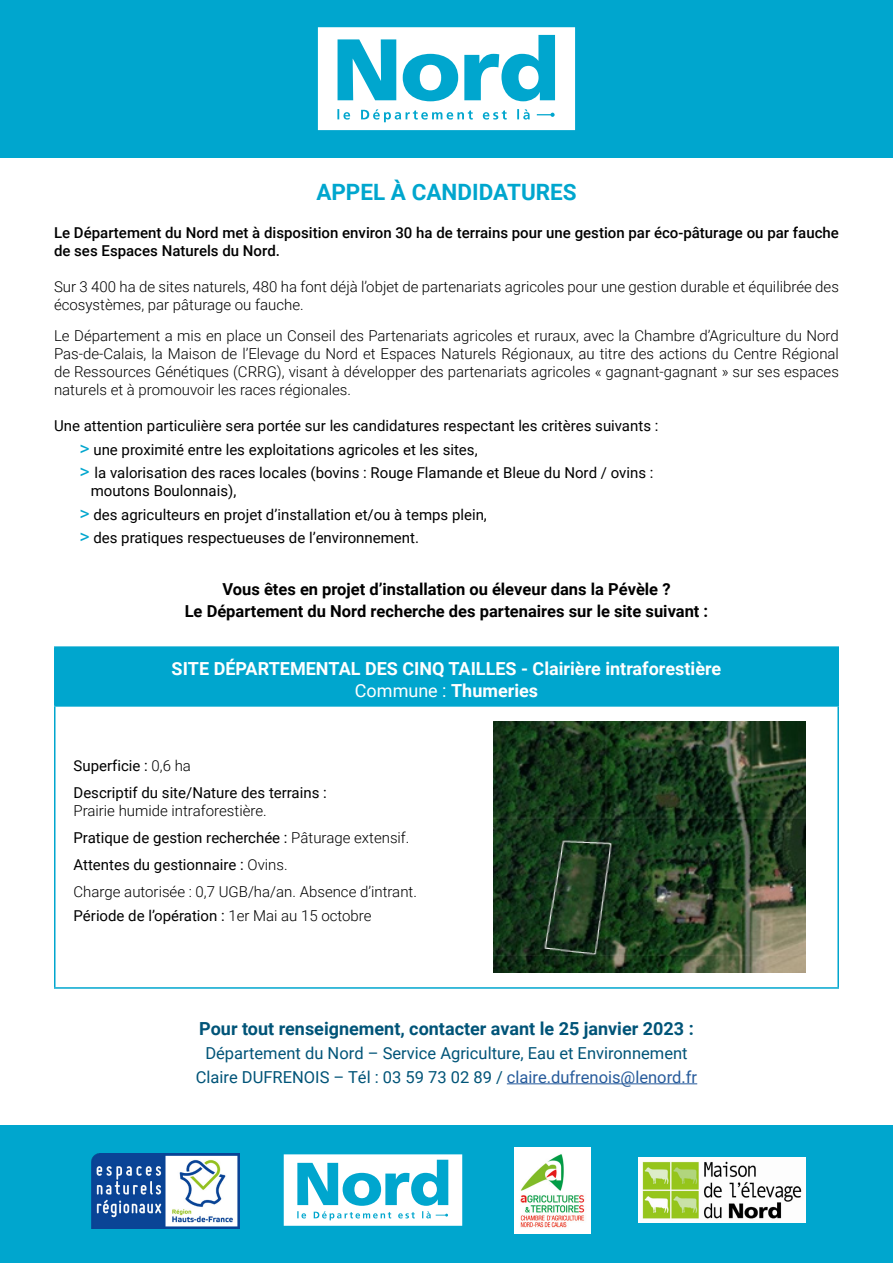
<style>
.page{position:relative;width:893px;height:1263px;background:#fff}
.page>*{position:absolute;margin:0;border:0;box-sizing:border-box;transform-origin:0 0}
.t1{font:700 22.5px "Roboto";color:#00a6ce}
.t2{font:700 18px/21.6px "Roboto";color:#fff;text-align:center}
.t3{font:700 18px "Roboto";color:#005478}
.t4{font:16.5px/24px "Roboto";color:#005478;text-align:center}
.t5{font:700 16.5px/21.6px "Roboto";color:#000;text-align:center}
.t6{font:300 15px/18px "Roboto";color:#000}
.t7{font:15px/23.4px "Roboto";color:#000}
.t8{font:500 15px/18px "Roboto";color:#000}
.s1{font-size:19.5px;color:#00a6ce}
.s2{font-weight:400}
.s3{font-weight:300}
.s4{color:#275b9b}
</style>
<div class="page">
<div style="left:0;top:0;width:893px;height:157px;background:#00a6ce"></div>
<div style="left:55px;top:647px;width:783px;height:59px;background:#00a6ce"></div>
<hr style="left:54px;top:707px;width:2px;height:280px;background:#00a6ce">
<hr style="left:837px;top:707px;width:2px;height:280px;background:#00a6ce">
<hr style="left:54px;top:987px;width:785px;height:2px;background:#00a6ce">
<hr style="left:54px;top:646px;width:785px;height:2px;background:#00a6ce">
<hr style="left:54px;top:648px;width:2px;height:57px;background:#00a6ce">
<hr style="left:837px;top:648px;width:2px;height:57px;background:#00a6ce">
<hr style="left:54px;top:705px;width:785px;height:2px;background:#00a6ce">
<div style="left:0;top:1126px;width:893px;height:137px;background:#00a6ce"></div>
<hr style="left:507px;top:1083px;width:190px;height:1px;background:#275b9b">
<img style="left:514px;top:1147px;width:77px;height:86px">
<svg style="left:318px;top:27px;width:257px;height:103px"></svg>
<svg style="left:284px;top:1154px;width:178px;height:72px"></svg>
<img style="left:91px;top:1153px;width:149px;height:75px">
<img style="left:639px;top:1158px;width:166px;height:64px">
<img style="left:493px;top:721px;width:312px;height:252px">
<img style="left:543px;top:839px;width:68px;height:115px">
<h1 class="t1" style="left:316px;top:176px;width:262px">APPEL À CANDIDATURES</h1>
<p class="t8" style="left:54px;top:223px;width:786px">Le Département du Nord met à disposition environ 30 ha de terrains pour une gestion par éco‑pâturage ou par fauche de ses Espaces Naturels du Nord.</p>
<p class="t6" style="left:54px;top:277px;width:786px">Sur 3 400 ha de sites naturels, 480 ha font déjà l’objet de partenariats agricoles pour une gestion durable et équilibrée des écosystèmes, par pâturage ou fauche.</p>
<p class="t6" style="left:54px;top:326px;width:786px;text-align:justify">Le Département a mis en place un Conseil des Partenariats agricoles et ruraux, avec la Chambre d’Agriculture du Nord Pas-de-Calais, la Maison de l’Elevage du Nord et Espaces Naturels Régionaux, au titre des actions du Centre Régional de Ressources Génétiques (CRRG), visant à développer des partenariats agricoles « gagnant-gagnant » sur ses espaces naturels et à promouvoir les races régionales.</p>
<p class="t7" style="left:80px;top:414px;width:580px;text-indent:-26px">Une attention particulière sera portée sur les candidatures respectant les critères suivants : <span class="s1">&gt;</span> une proximité entre les exploitations agricoles et les sites,<br><span class="s1">&gt;</span> la valorisation des races locales (bovins : Rouge Flamande et Bleue du Nord / ovins :</p>
<p class="t7" style="left:80px;top:479px;width:409px;text-indent:11px">moutons Boulonnais),<br><span class="s1">&gt;</span> des agriculteurs en projet d’installation et/ou à temps plein, <span class="s1">&gt;</span> des pratiques respectueuses de l’environnement.</p>
<p class="t5" style="left:185px;top:578px;width:525px">Vous êtes en projet d’installation ou éleveur dans la Pévèle ?<br>Le Département du Nord recherche des partenaires sur le site suivant :</p>
<p class="t2" style="left:172px;top:657px;width:551px">SITE DÉPARTEMENTAL DES CINQ TAILLES - Clairière intraforestière<br><span class="s2">Commune :</span> Thumeries</p>
<p class="t7" style="left:74px;top:752px;width:255px;line-height:27px">Superficie : <span class="s3">0,6 ha<br></span>Descriptif du site/Nature des terrains :</p>
<p class="t6" style="left:74px;top:797px;width:345px;line-height:27px">Prairie humide intraforestière.<br><span class="s2">Pratique de gestion recherchée :</span> Pâturage extensif.<br><span class="s2">Attentes du gestionnaire :</span> Ovins.<br>Charge autorisée : 0,7 UGB/ha/an. Absence d’intrant.</p>
<p class="t7" style="left:74px;top:904px;width:300px">Période de l’opération : <span class="s3">1er Mai au 15 octobre</span></p>
<p class="t3" style="left:199px;top:1015px;width:496px">Pour tout renseignement, contacter avant le 25 janvier 2023 :</p>
<p class="t4" style="left:196px;top:1040px;width:503px">Département du Nord – Service Agriculture, Eau et Environnement<br>Claire DUFRENOIS – Tél : 03 59 73 02 89 / <span class="s4">claire.dufrenois@lenord.fr</span></p>
</div>
